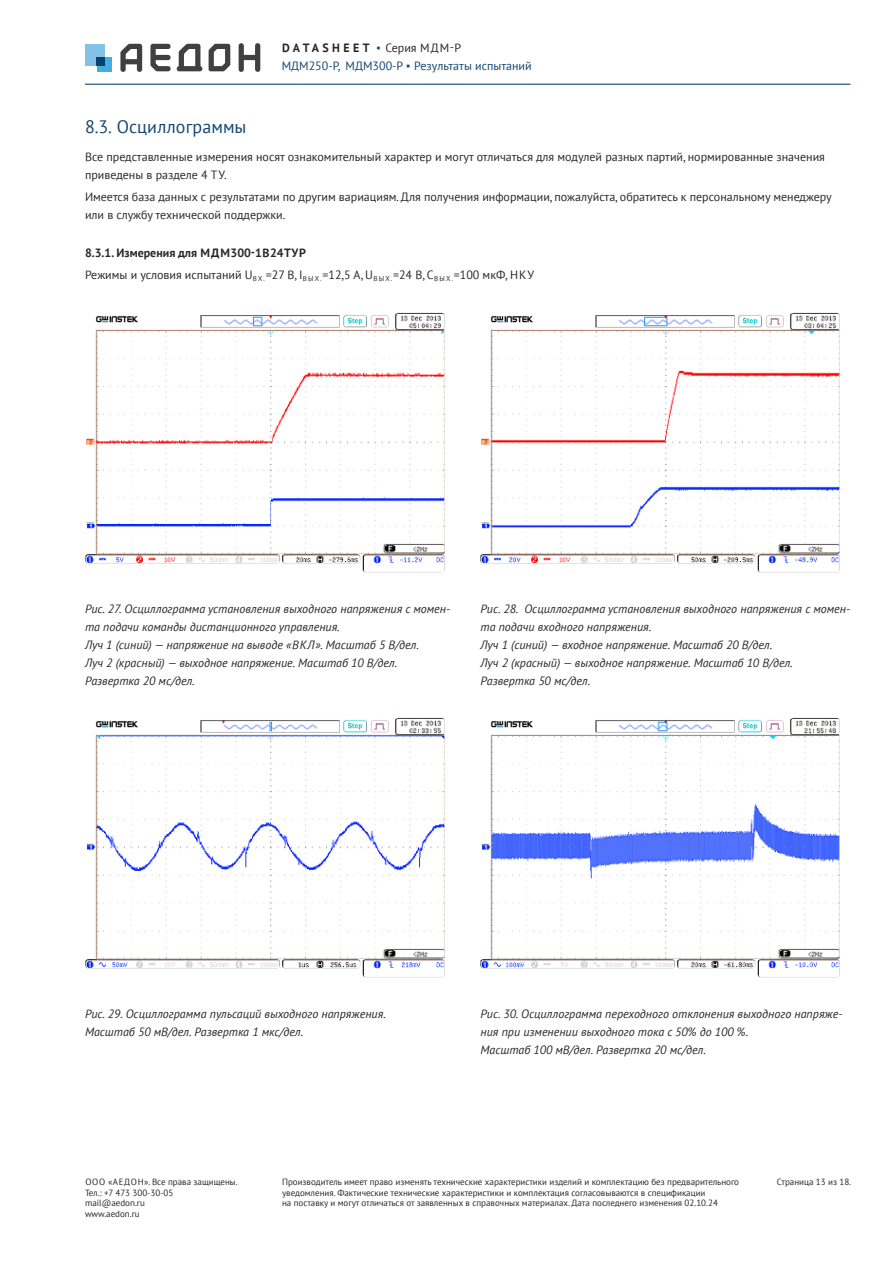
<style>
.page{position:relative;width:893px;height:1263px;background:#fff}
.page>*{position:absolute;margin:0;border:0;box-sizing:border-box;transform-origin:0 0}
.t1{font:18px "PT Sans";letter-spacing:.005em;color:#144672}
.t2{font:italic 12px/18px "PT Sans";color:#282827}
.t3{font:12px/18px "PT Sans";color:#282827}
.t4{font:12px "PT Sans";color:#144672}
.t5{font:9px/10.8px "PT Sans";color:#282827}
.s1{font-weight:700}
.s2{font-family:"Arial";font-weight:900;color:#144672}
.s3{font-family:"Arial";font-weight:900}
</style>
<div class="page">
<hr style="left:85px;top:84px;width:765px;height:1px;background:#144672">
<svg style="left:239px;top:43px;width:21px;height:29px"></svg>
<svg style="left:177px;top:44px;width:25px;height:27px"></svg>
<svg style="left:209px;top:44px;width:21px;height:27px"></svg>
<svg style="left:150px;top:44px;width:21px;height:27px"></svg>
<svg style="left:120px;top:44px;width:22px;height:28px"></svg>
<div style="left:85px;top:44px;width:20px;height:22px;background:#83c1e9"></div>
<div style="left:97px;top:57px;width:14px;height:14px;background:#44ace1"></div>
<div style="left:97px;top:57px;width:8px;height:9px;background:#054371"></div>
<img style="left:85px;top:312px;width:360px;height:261px">
<img style="left:480px;top:312px;width:360px;height:261px">
<img style="left:85px;top:718px;width:360px;height:260px">
<img style="left:480px;top:718px;width:360px;height:260px">
<p class="t3" style="left:282px;top:38px;width:181px"><span class="s1">DATASHEET</span> <span class="s2">▪</span> Серия МДМ-Р</p>
<p class="t4" style="left:282px;top:58px;width:252px">МДМ250-Р, МДМ300-Р <span class="s3">▪</span> Результаты испытаний</p>
<h1 class="t1" style="left:85px;top:115px;width:163px">8.3. Осциллограммы</h1>
<p class="t3" style="left:85px;top:148px;width:741px">Все представленные измерения носят ознакомительный характер и могут отличаться для модулей разных партий, нормированные значения приведены в разделе 4 ТУ.</p>
<p class="t3" style="left:85px;top:188px;width:748px">Имеется база данных с результатами по другим вариациям. Для получения информации, пожалуйста, обратитесь к персональному менеджеру или в службу технической поддержки.</p>
<p class="t3" style="left:85px;top:241px;width:451px;line-height:22.2px"><span class="s1">8.3.1. Измерения для МДМ300-1В24ТУР<br></span>Режимы и условия испытаний U<sub>В</sub> <sub>Х.</sub>=27 В, I<sub>В</sub> <sub>Ы</sub> <sub>Х.</sub>=12,5 A, U<sub>В</sub> <sub>Ы</sub> <sub>Х.</sub>=24 В, C<sub>В</sub> <sub>Ы</sub> <sub>Х.</sub>=100 мкФ, НКУ</p>
<p class="t2" style="left:85px;top:599px;width:367px">Рис. 27. Осциллограмма установления выходного напряжения с момен&shy;та подачи команды дистанционного управления.<br>Луч 1 (синий) — напряжение на выводе «ВКЛ». Масштаб 5 В/дел.<br>Луч 2 (красный) — выходное напряжение. Масштаб 10 В/дел.<br>Развертка 20 мс/дел.</p>
<p class="t2" style="left:480px;top:599px;width:371px">Рис. 28. Осциллограмма установления выходного напряжения с момен&shy;та подачи входного напряжения.<br>Луч 1 (синий) — входное напряжение. Масштаб 20 В/дел.<br>Луч 2 (красный) — выходное напряжение. Масштаб 10 В/дел.<br>Развертка 50 мс/дел.</p>
<p class="t2" style="left:85px;top:1005px;width:302px">Рис. 29. Осциллограмма пульсаций выходного напряжения.<br>Масштаб 50 мВ/дел. Развертка 1 мкс/дел.</p>
<p class="t2" style="left:480px;top:1005px;width:363px">Рис. 30. Осциллограмма переходного отклонения выходного напряже&shy;ния при изменении выходного тока с 50% до 100 %.<br>Масштаб 100 мВ/дел. Развертка 20 мс/дел.</p>
<p class="t5" style="left:282px;top:1176px;width:459px">Производитель имеет право изменять технические характеристики изделий и комплектацию без предварительного уведомления. Фактические технические характеристики и комплектация согласовываются в спецификации<br>на поставку и могут отличаться от заявленных в справочных материалах. Дата последнего изменения 02.10.24</p>
<p class="t5" style="left:85px;top:1176px;width:154px">ООО «АЕДОН». Все права защищены.</p>
<p class="t5" style="left:777px;top:1176px;width:76px">Страница 13 из 18.</p>
<p class="t5" style="left:85px;top:1187px;width:90px">Тел.: +7 473 300-30-05 mail@aedon.ru www.aedon.ru</p>
</div>
